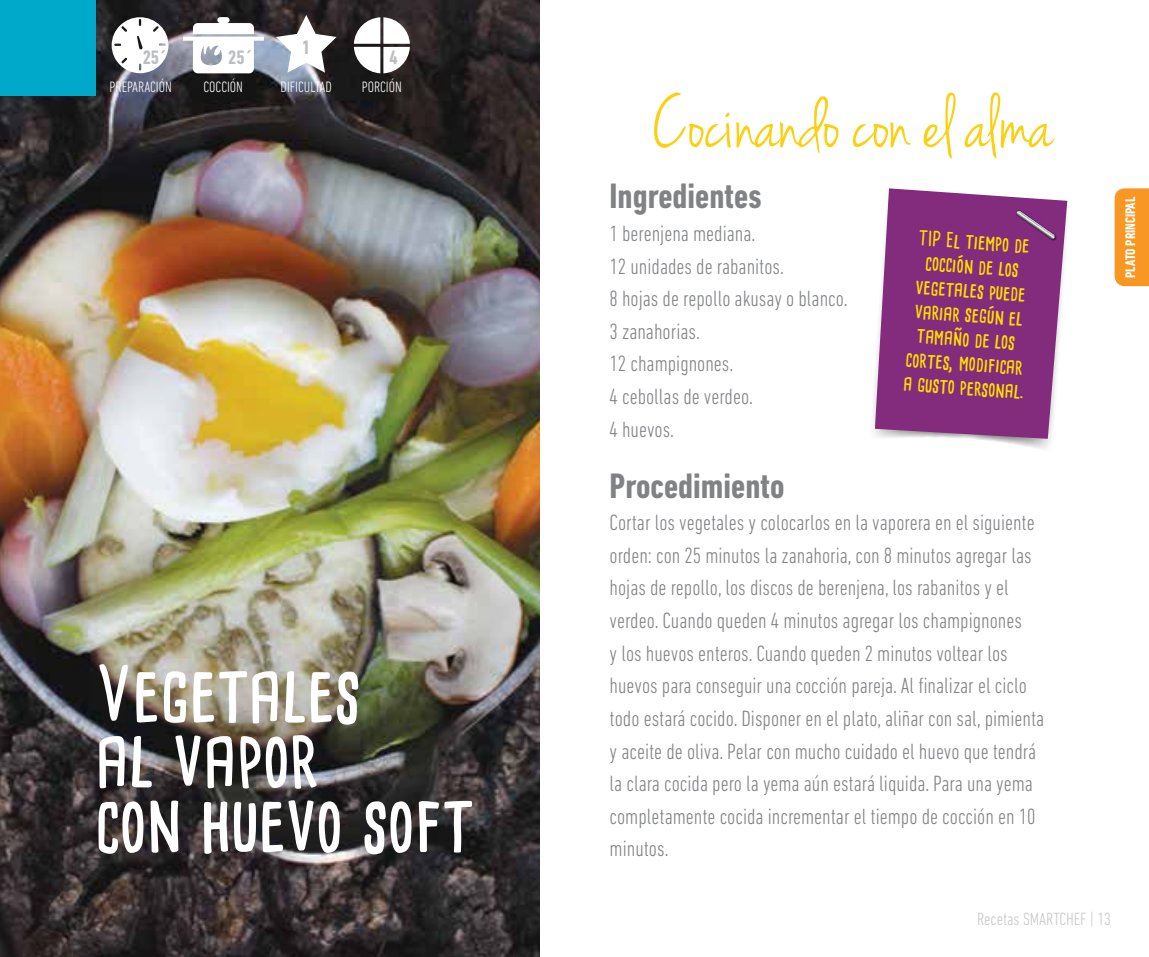
<style>
.page{position:relative;width:1149px;height:957px;background:#fff}
.page>*{position:absolute;margin:0;border:0;box-sizing:border-box;transform-origin:0 0}
.t1{font:78.75px "Jenna Sue";color:#fbd00e}
.t2{font:700 76.05px/64.8px "Cardenio Modern";color:#fff}
.t3{font:700 condensed 36px "DIN Next LT Pro";color:#808285}
.t4{font:300 condensed 22.5px/32.6px "DIN Next LT Pro";color:#808285}
.t5{font:700 20.25px/24.3px "Cardenio Modern";color:#fd0;text-align:center}
.t6{font:700 condensed 19.8px "DIN Next LT Pro";color:#bcbec0}
.t7{font:300 condensed 18px "DIN Next LT Pro";color:#c7c8ca}
.t8{font:300 condensed 15.3px "DIN Next LT Pro";color:#fff}
.t9{font:700 condensed 14.17px "DIN Next LT Pro";color:#fff}
</style>
<div class="page">
<img style="left:0;top:0;width:539px;height:957px">
<div style="left:0;top:0;width:96px;height:96px;background:#00a8ca"></div>
<svg style="left:112px;top:17px;width:56px;height:56px"></svg>
<svg style="left:183px;top:17px;width:81px;height:56px"></svg>
<svg style="left:276px;top:15px;width:60px;height:58px"></svg>
<svg style="left:354px;top:17px;width:56px;height:56px"></svg>
<svg style="left:873px;top:200px;width:195px;height:249px"></svg>
<svg style="left:874px;top:188px;width:192px;height:251px;background:#91448b"></svg>
<div style="left:1015px;top:210px;width:41px;height:30px;background:#000;opacity:.75"></div>
<svg style="left:1015px;top:211px;width:39px;height:28px"></svg>
<div style="left:1114px;top:188px;width:34px;height:98px;background:#f89721"></div>
<p class="t6" style="left:143px;top:46px;width:26px">25´</p>
<p class="t6" style="left:228px;top:46px;width:26px">25´</p>
<p class="t6" style="left:302px;top:36px;width:10px">1</p>
<p class="t6" style="left:389px;top:46px;width:10px">4</p>
<p class="t8" style="left:109px;top:78px;width:64px">PREPARACIÓN</p>
<p class="t8" style="left:203px;top:78px;width:41px">COCCIÓN</p>
<p class="t8" style="left:280px;top:78px;width:53px">DIFICULTAD</p>
<p class="t8" style="left:361px;top:78px;width:42px">PORCIÓN</p>
<h2 class="t2" style="left:96px;top:660px;width:379px">Vegetales<br>al vapor<br>con huevo soft</h2>
<h1 class="t1" style="left:652px;top:79px;width:402px">Cocinando con el alma</h1>
<h3 class="t3" style="left:609px;top:176px;width:153px">Ingredientes</h3>
<p class="t4" style="left:609px;top:217px;width:240px">1 berenjena mediana.<br>12 unidades de rabanitos.<br>8 hojas de repollo akusay o blanco.<br>3 zanahorias.<br>12 champignones.<br>4 cebollas de verdeo.<br>4 huevos.</p>
<h3 class="t3" style="left:609px;top:465px;width:176px">Procedimiento</h3>
<p class="t4" style="left:609px;top:506px;width:436px">Cortar los vegetales y colocarlos en la vaporera en el siguiente orden: con 25 minutos la zanahoria, con 8 minutos agregar las hojas de repollo, los discos de berenjena, los rabanitos y el verdeo. Cuando queden 4 minutos agregar los champignones<br>y los huevos enteros. Cuando queden 2 minutos voltear los huevos para conseguir una cocción pareja. Al finalizar el ciclo todo estará cocido. Disponer en el plato, aliñar con sal, pimienta y aceite de oliva. Pelar con mucho cuidado el huevo que tendrá la clara cocida pero la yema aún estará liquida. Para una yema completamente cocida incrementar el tiempo de cocción en 10 minutos.</p>
<p class="t5" style="left:914px;top:225px;width:122px;rotate:4deg">TIP El tiempo de cocción de los vegetales puede variar según el tamaño de los cortes, modificar a gusto personal.</p>
<p class="t9" style="left:1121px;top:278px;width:83px;rotate:-90deg">PLATO PRINCIPAL</p>
<p class="t7" style="left:976px;top:909px;width:135px">Recetas SMARTCHEF | 13</p>
</div>
